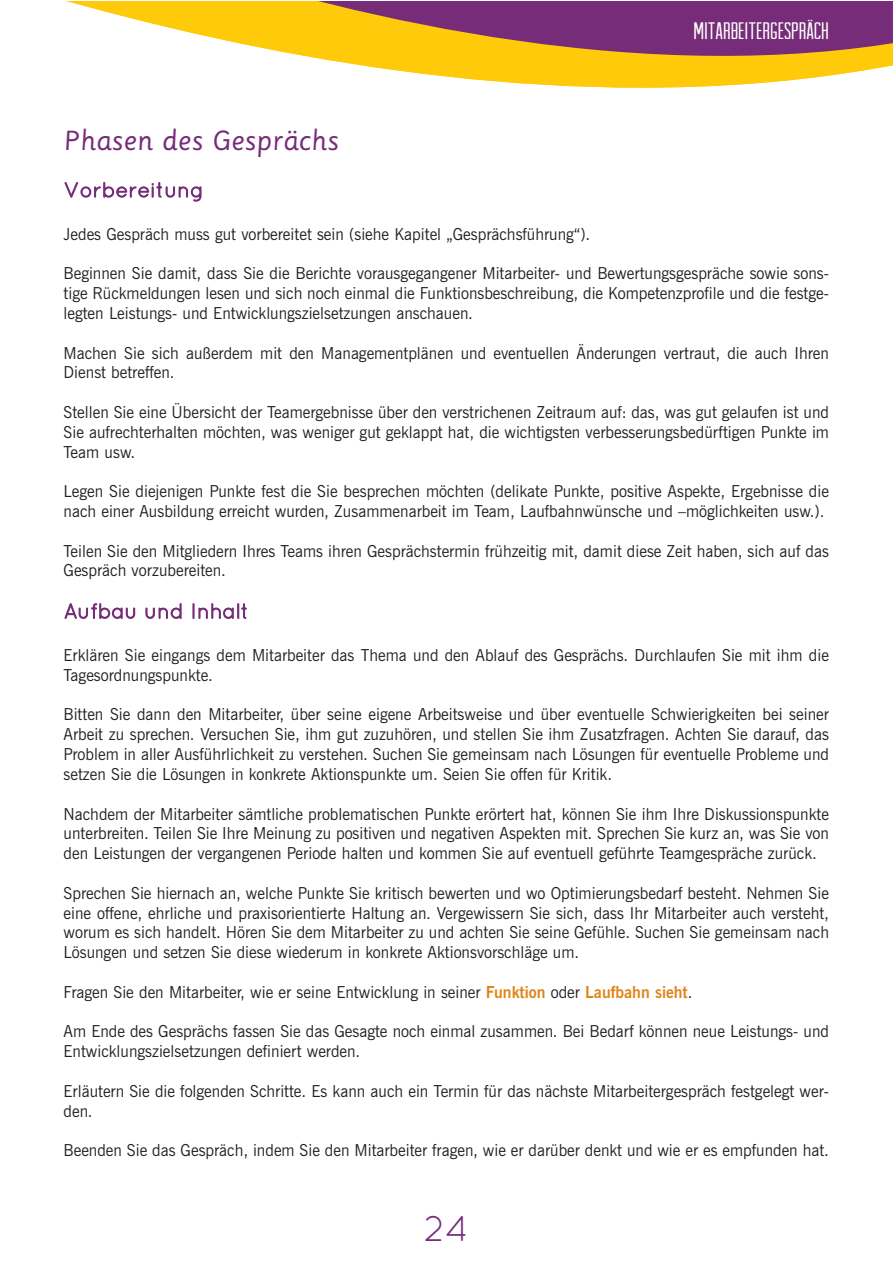
<style>
.page{position:relative;width:893px;height:1263px;background:#fff}
.page>*{position:absolute;margin:0;border:0;box-sizing:border-box;transform-origin:0 0}
.t1{font:36px "Quicksand";color:#762c79}
.t2{font:27px "Sassoon Primary";color:#762c79}
.t3{font:24px "Arvil Sans";color:#fff}
.t4{font:21px "Quicksand";color:#762c79}
.t5{font:16.5px/19.8px "News Gothic BT";color:#231f20;scale:.96 1}
.s1{font-weight:700;color:#df8619}
</style>
<div class="page">
<svg style="left:67px;top:1px;width:826px;height:87px"></svg>
<h3 class="t3" style="left:693px;top:17px;width:137px">MITARBEITERGESPRÄCH</h3>
<h2 class="t2" style="left:64px;top:129px;width:277px">Phasen des Gesprächs</h2>
<p class="t4" style="left:64px;top:183px;width:142px">Vorbereitung</p>
<p class="t5" style="left:64px;top:225px;width:550px">Jedes Gespräch muss gut vorbereitet sein (siehe Kapitel „Gesprächsführung“).</p>
<p class="t5" style="left:64px;top:265px;width:799px;text-align:justify">Beginnen Sie damit, dass Sie die Berichte vorausgegangener Mitarbeiter- und Bewertungsgespräche sowie sons&shy;tige Rückmeldungen lesen und sich noch einmal die Funktionsbeschreibung, die Kompetenzprofile und die festge&shy;legten Leistungs- und Entwicklungszielsetzungen anschauen.</p>
<p class="t5" style="left:64px;top:344px;width:799px">Machen Sie sich außerdem mit den Managementplänen und eventuellen Änderungen vertraut, die auch Ihren<br>Dienst betreffen.</p>
<p class="t5" style="left:64px;top:403px;width:799px;text-align:justify">Stellen Sie eine Übersicht der Teamergebnisse über den verstrichenen Zeitraum auf: das, was gut gelaufen ist und Sie aufrechterhalten möchten, was weniger gut geklappt hat, die wichtigsten verbesserungsbedürftigen Punkte im Team usw.</p>
<p class="t5" style="left:64px;top:483px;width:799px">Legen Sie diejenigen Punkte fest die Sie besprechen möchten (delikate Punkte, positive Aspekte, Ergebnisse die nach einer Ausbildung erreicht wurden, Zusammenarbeit im Team, Laufbahnwünsche und –möglichkeiten usw.).</p>
<p class="t5" style="left:64px;top:542px;width:799px">Teilen Sie den Mitgliedern Ihres Teams ihren Gesprächstermin frühzeitig mit, damit diese Zeit haben, sich auf das<br>Gespräch vorzubereiten.</p>
<p class="t4" style="left:64px;top:604px;width:187px">Aufbau und Inhalt</p>
<p class="t5" style="left:64px;top:646px;width:799px">Erklären Sie eingangs dem Mitarbeiter das Thema und den Ablauf des Gesprächs. Durchlaufen Sie mit ihm die<br>Tagesordnungspunkte.</p>
<p class="t5" style="left:64px;top:706px;width:799px;text-align:justify">Bitten Sie dann den Mitarbeiter, über seine eigene Arbeitsweise und über eventuelle Schwierigkeiten bei seiner Arbeit zu sprechen. Versuchen Sie, ihm gut zuzuhören, und stellen Sie ihm Zusatzfragen. Achten Sie darauf, das Problem in aller Ausführlichkeit zu verstehen. Suchen Sie gemeinsam nach Lösungen für eventuelle Probleme und setzen Sie die Lösungen in konkrete Aktionspunkte um. Seien Sie offen für Kritik.</p>
<p class="t5" style="left:64px;top:805px;width:799px;text-align:justify">Nachdem der Mitarbeiter sämtliche problematischen Punkte erörtert hat, können Sie ihm Ihre Diskussionspunkte unterbreiten. Teilen Sie Ihre Meinung zu positiven und negativen Aspekten mit. Sprechen Sie kurz an, was Sie von den Leistungen der vergangenen Periode halten und kommen Sie auf eventuell geführte Teamgespräche zurück.</p>
<p class="t5" style="left:64px;top:884px;width:799px;text-align:justify">Sprechen Sie hiernach an, welche Punkte Sie kritisch bewerten und wo Optimierungsbedarf besteht. Nehmen Sie eine offene, ehrliche und praxisorientierte Haltung an. Vergewissern Sie sich, dass Ihr Mitarbeiter auch versteht, worum es sich handelt. Hören Sie dem Mitarbeiter zu und achten Sie seine Gefühle. Suchen Sie gemeinsam nach Lösungen und setzen Sie diese wiederum in konkrete Aktionsvorschläge um.</p>
<p class="t5" style="left:64px;top:983px;width:657px">Fragen Sie den Mitarbeiter, wie er seine Entwicklung in seiner <span class="s1">Funktion</span> oder <span class="s1">Laufbahn sieht</span>.</p>
<p class="t5" style="left:64px;top:1023px;width:799px">Am Ende des Gesprächs fassen Sie das Gesagte noch einmal zusammen. Bei Bedarf können neue Leistungs- und<br>Entwicklungszielsetzungen definiert werden.</p>
<p class="t5" style="left:64px;top:1082px;width:799px">Erläutern Sie die folgenden Schritte. Es kann auch ein Termin für das nächste Mitarbeitergespräch festgelegt wer&shy;den.</p>
<p class="t5" style="left:64px;top:1141px;width:799px">Beenden Sie das Gespräch, indem Sie den Mitarbeiter fragen, wie er darüber denkt und wie er es empfunden hat.</p>
<h1 class="t1" style="left:424px;top:1217px;width:47px">24</h1>
</div>
